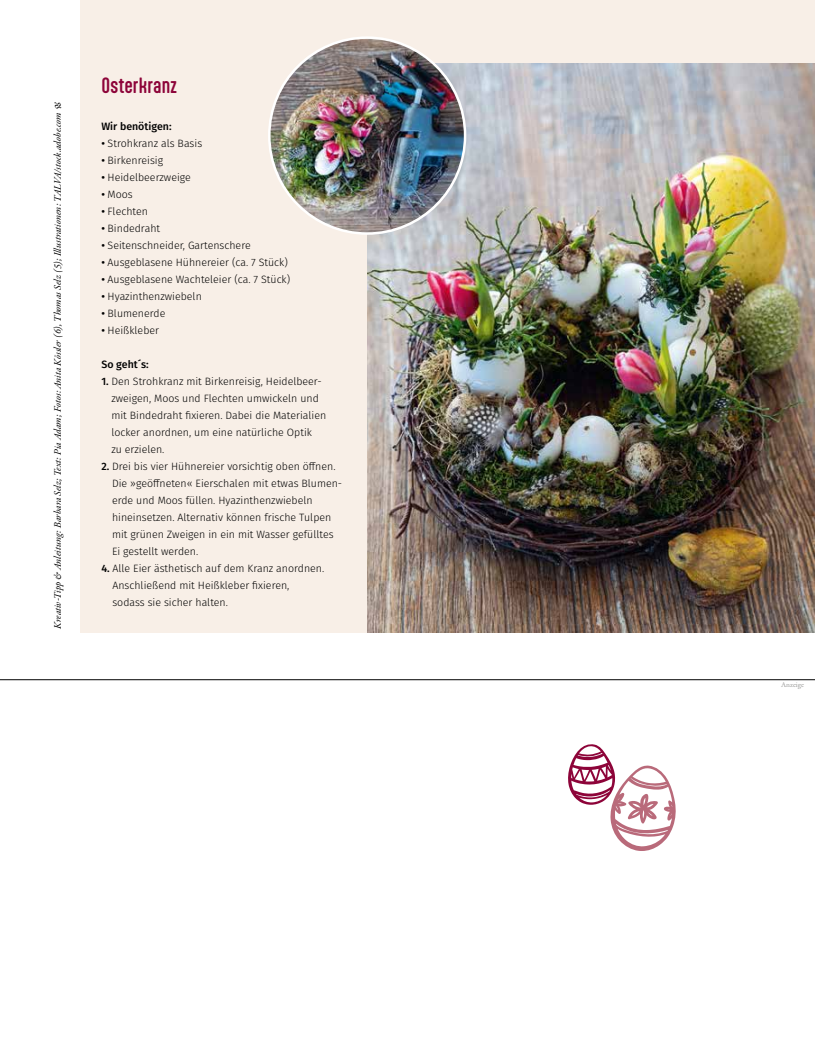
<style>
.page{position:relative;width:815px;height:1053px;background:#fff}
.page>*{position:absolute;margin:0;border:0;box-sizing:border-box;transform-origin:0 0}
.t1{font:500 18.75px "Aptly";color:#8d0439}
.t2{font:300 10.62px/17px "Fira Sans";color:#000}
.t3{font:500 10.62px "Fira Sans";color:#000}
.t4{font:italic 10px "Garamond Premr Pro";letter-spacing:-.005em;color:#000}
.t5{font:7.5px "Garamond Premr Pro";color:#9d9d9c}
.s1{font-family:"Poetica Std";font-style:normal;font-size:17.5px}
.s2{font-weight:500}
</style>
<div class="page">
<div style="left:80px;top:0;width:735px;height:632px;background:#f8efe7"></div>
<img style="left:367px;top:64px;width:448px;height:568px">
<img style="left:269px;top:38px;width:196px;height:195px;border-radius:97px">
<svg style="left:568px;top:744px;width:108px;height:107px"></svg>
<hr style="left:0;top:679px;width:815px;height:1px;background:#000">
<p class="t4" style="left:51px;top:629px;width:528px;rotate:-90deg">Kreativ-Tipp &amp; Anleitung: Barbara Selz; Text: Pia Adam; Fotos: Anita Kössler (6), Thomas Selz (5); Illustrationen: TALVA/stock.adobe.com <span class="s1">•</span></p>
<h1 class="t1" style="left:101px;top:74px;width:78px">Osterkranz</h1>
<p class="t3" style="left:101px;top:118px;width:72px">Wir benötigen:</p>
<p class="t2" style="left:101px;top:135px;width:102px"><span class="s2">•</span> Strohkranz als Basis</p>
<p class="t2" style="left:101px;top:152px;width:63px"><span class="s2">•</span> Birkenreisig</p>
<p class="t2" style="left:101px;top:169px;width:91px"><span class="s2">•</span> Heidelbeerzweige</p>
<p class="t2" style="left:101px;top:186px;width:33px"><span class="s2">•</span> Moos</p>
<p class="t2" style="left:101px;top:203px;width:48px"><span class="s2">•</span> Flechten</p>
<p class="t2" style="left:101px;top:220px;width:60px"><span class="s2">•</span> Bindedraht</p>
<p class="t2" style="left:101px;top:237px;width:151px"><span class="s2">•</span> Seitenschneider, Gartenschere</p>
<p class="t2" style="left:101px;top:254px;width:188px"><span class="s2">•</span> Ausgeblasene Hühnereier (ca. 7 Stück)</p>
<p class="t2" style="left:101px;top:271px;width:190px"><span class="s2">•</span> Ausgeblasene Wachteleier (ca. 7 Stück)</p>
<p class="t2" style="left:101px;top:288px;width:102px"><span class="s2">•</span> Hyazinthenzwiebeln</p>
<p class="t2" style="left:101px;top:305px;width:65px"><span class="s2">•</span> Blumenerde</p>
<p class="t2" style="left:101px;top:322px;width:59px"><span class="s2">•</span> Heißkleber</p>
<p class="t3" style="left:101px;top:356px;width:49px">So geht´s:</p>
<p class="t2" style="left:111px;top:373px;width:216px;text-indent:-10px"><span class="s2">1.</span> Den Strohkranz mit Birkenreisig, Heidelbeer&shy;zweigen, Moos und Flechten umwickeln und mit Bindedraht fixieren. Dabei die Materialien locker anordnen, um eine natürliche Optik<br>zu erzielen.</p>
<p class="t2" style="left:112px;top:458px;width:232px;text-indent:-11px"><span class="s2">2.</span> Drei bis vier Hühnereier vorsichtig oben öffnen.<br>Die »geöffneten« Eierschalen mit etwas Blumen&shy;erde und Moos füllen. Hyazinthenzwiebeln hineinsetzen. Alternativ können frische Tulpen mit grünen Zweigen in ein mit Wasser gefülltes Ei gestellt werden.</p>
<p class="t2" style="left:112px;top:560px;width:213px;text-indent:-11px"><span class="s2">4.</span> Alle Eier ästhetisch auf dem Kranz anordnen.<br>Anschließend mit Heißkleber fixieren, sodass sie sicher halten.</p>
<p class="t5" style="left:781px;top:680px;width:24px">Anzeige</p>
</div>
